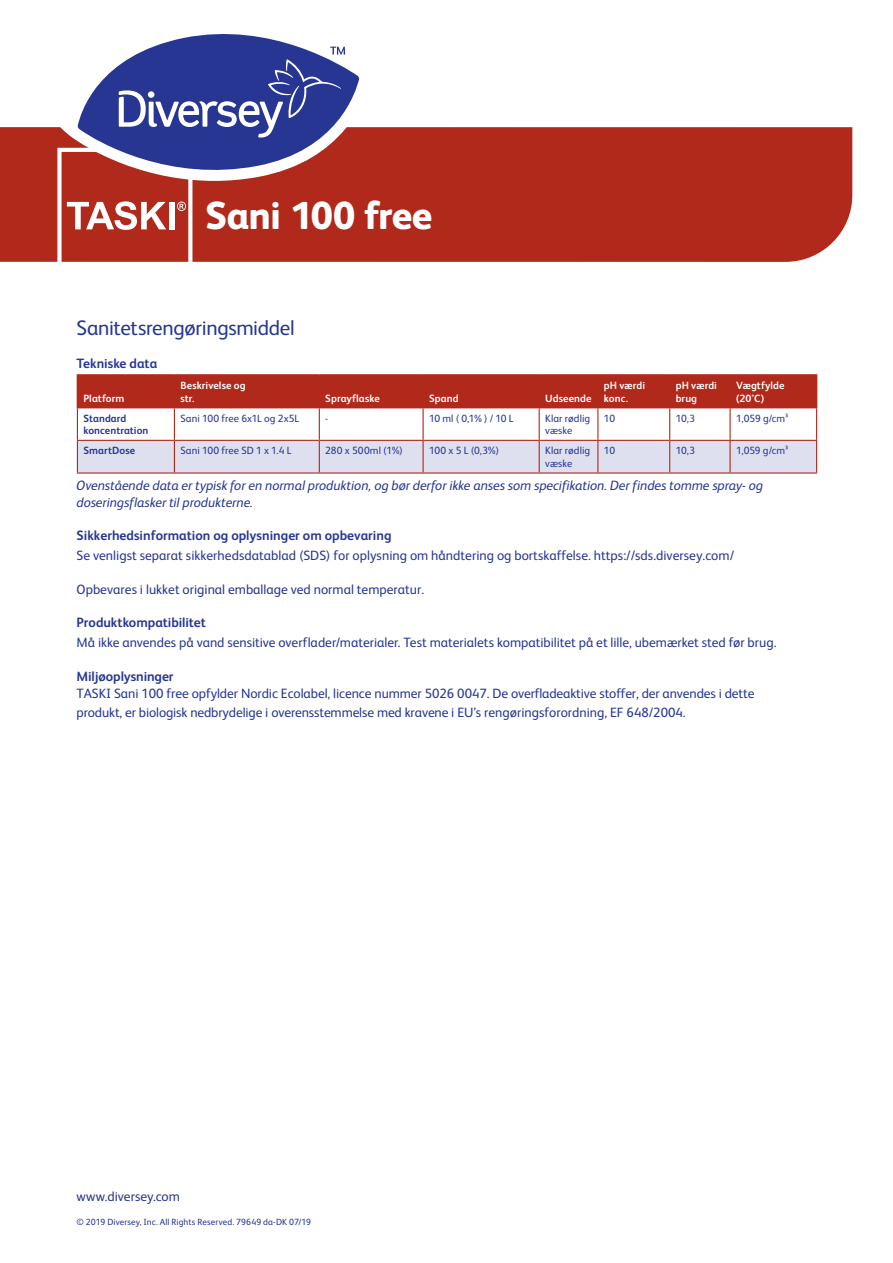
<style>
.page{position:relative;width:893px;height:1263px;background:#fff}
.page>*{position:absolute;margin:0;border:0;box-sizing:border-box;transform-origin:0 0}
.t1{font:800 39px "FS Albert Pro";letter-spacing:-.015em;color:#fff}
.Product_Description{font:21px "FS Albert Pro";letter-spacing:-.015em;color:#263692}
.Maintext{font:13.5px/20.4px "FS Albert Pro";color:#263692}
.Maintext-2{font:italic 13.5px/16.2px "FS Albert Pro";letter-spacing:-.005em;color:#263692}
.Subheads{font:700 13.5px "FS Albert Pro";letter-spacing:-.005em;color:#263692}
.Numbering_4{font:10.5px/12.6px "FS Albert Pro";letter-spacing:.005em;color:#263692}
.Numbering_4-2{font:700 10.5px/12.6px "FS Albert Pro";letter-spacing:.01em;color:#fff}
.Numbering_4-3{font:700 10.5px/12.6px "FS Albert Pro";letter-spacing:.01em;color:#263692}
.t2{font:9px "FS Albert Pro";letter-spacing:.01em;color:#263692}
.s1{font-weight:700}
</style>
<div class="page">
<div style="left:0;top:127px;width:852px;height:135px;background:#b1291a"></div>
<svg style="left:57px;top:148px;width:135px;height:114px;background:#bf5145"></svg>
<div style="left:169px;top:202px;width:6px;height:27px;background:#fff"></div>
<div style="left:78px;top:376px;width:738px;height:31px;background:#b1291a"></div>
<div style="left:78px;top:441px;width:738px;height:31px;background:#dfe0ef"></div>
<hr style="left:77px;top:374px;width:97px;height:2px;background:#b1291a">
<hr style="left:77px;top:376px;width:1px;height:31px;background:#b1291a">
<hr style="left:174px;top:374px;width:145px;height:2px;background:#b1291a">
<hr style="left:174px;top:376px;width:1px;height:31px;background:#b1291a">
<hr style="left:319px;top:374px;width:104px;height:2px;background:#b1291a">
<hr style="left:319px;top:376px;width:1px;height:31px;background:#b1291a">
<hr style="left:423px;top:374px;width:116px;height:2px;background:#b1291a">
<hr style="left:422px;top:376px;width:2px;height:31px;background:#b1291a">
<hr style="left:539px;top:374px;width:59px;height:2px;background:#b1291a">
<hr style="left:538px;top:376px;width:2px;height:31px;background:#b1291a">
<hr style="left:598px;top:374px;width:72px;height:2px;background:#b1291a">
<hr style="left:597px;top:376px;width:2px;height:31px;background:#b1291a">
<hr style="left:670px;top:374px;width:60px;height:2px;background:#b1291a">
<hr style="left:669px;top:376px;width:1px;height:31px;background:#b1291a">
<hr style="left:730px;top:374px;width:87px;height:2px;background:#b1291a">
<hr style="left:729px;top:376px;width:2px;height:31px;background:#b1291a">
<hr style="left:816px;top:376px;width:1px;height:31px;background:#b1291a">
<hr style="left:77px;top:407px;width:97px;height:1px;background:#b1291a">
<hr style="left:174px;top:407px;width:145px;height:1px;background:#b1291a">
<hr style="left:319px;top:407px;width:104px;height:1px;background:#b1291a">
<hr style="left:423px;top:407px;width:116px;height:1px;background:#b1291a">
<hr style="left:539px;top:407px;width:59px;height:1px;background:#b1291a">
<hr style="left:598px;top:407px;width:72px;height:1px;background:#b1291a">
<hr style="left:670px;top:407px;width:60px;height:1px;background:#b1291a">
<hr style="left:730px;top:407px;width:87px;height:1px;background:#b1291a">
<hr style="left:77px;top:408px;width:1px;height:32px;background:#b1291a">
<hr style="left:174px;top:408px;width:1px;height:32px;background:#b1291a">
<hr style="left:319px;top:408px;width:1px;height:32px;background:#b1291a">
<hr style="left:423px;top:408px;width:1px;height:32px;background:#b1291a">
<hr style="left:539px;top:408px;width:1px;height:32px;background:#b1291a">
<hr style="left:597px;top:408px;width:1px;height:32px;background:#b1291a">
<hr style="left:669px;top:408px;width:1px;height:32px;background:#b1291a">
<hr style="left:729px;top:408px;width:2px;height:32px;background:#b1291a">
<hr style="left:816px;top:408px;width:1px;height:32px;background:#b1291a">
<hr style="left:77px;top:440px;width:97px;height:1px;background:#b1291a">
<hr style="left:77px;top:441px;width:1px;height:31px;background:#b1291a">
<hr style="left:174px;top:440px;width:145px;height:1px;background:#b1291a">
<hr style="left:174px;top:441px;width:1px;height:31px;background:#b1291a">
<hr style="left:319px;top:440px;width:104px;height:1px;background:#b1291a">
<hr style="left:319px;top:441px;width:1px;height:31px;background:#b1291a">
<hr style="left:423px;top:440px;width:116px;height:1px;background:#b1291a">
<hr style="left:423px;top:441px;width:1px;height:31px;background:#b1291a">
<hr style="left:539px;top:440px;width:59px;height:1px;background:#b1291a">
<hr style="left:539px;top:441px;width:1px;height:31px;background:#b1291a">
<hr style="left:598px;top:440px;width:72px;height:1px;background:#b1291a">
<hr style="left:597px;top:441px;width:1px;height:31px;background:#b1291a">
<hr style="left:670px;top:440px;width:60px;height:1px;background:#b1291a">
<hr style="left:669px;top:441px;width:1px;height:31px;background:#b1291a">
<hr style="left:730px;top:440px;width:87px;height:1px;background:#b1291a">
<hr style="left:729px;top:441px;width:2px;height:31px;background:#b1291a">
<hr style="left:816px;top:441px;width:1px;height:31px;background:#b1291a">
<hr style="left:77px;top:472px;width:97px;height:2px;background:#b1291a">
<hr style="left:174px;top:472px;width:145px;height:2px;background:#b1291a">
<hr style="left:319px;top:472px;width:104px;height:2px;background:#b1291a">
<hr style="left:423px;top:472px;width:116px;height:2px;background:#b1291a">
<hr style="left:539px;top:472px;width:59px;height:2px;background:#b1291a">
<hr style="left:598px;top:472px;width:72px;height:2px;background:#b1291a">
<hr style="left:670px;top:472px;width:60px;height:2px;background:#b1291a">
<hr style="left:730px;top:472px;width:87px;height:2px;background:#b1291a">
<svg style="left:58px;top:78px;width:316px;height:103px"></svg>
<svg style="left:78px;top:34px;width:281px;height:148px"></svg>
<svg style="left:119px;top:47px;width:226px;height:91px;background:#4b58a4"></svg>
<p class="t1" style="left:205px;top:185px;width:229px">Sani 100 free</p>
<p class="Product_Description" style="left:77px;top:313px;width:220px">Sanitetsrengøringsmiddel</p>
<p class="Subheads" style="left:77px;top:353px;width:82px">Tekniske data</p>
<p class="Numbering_4-2" style="left:83px;top:391px;width:42px">Platform</p>
<p class="Numbering_4-2" style="left:180px;top:379px;width:67px">Beskrivelse og str.</p>
<p class="Numbering_4-2" style="left:325px;top:391px;width:56px">Sprayflaske</p>
<p class="Numbering_4-2" style="left:429px;top:391px;width:31px">Spand</p>
<p class="Numbering_4-2" style="left:545px;top:391px;width:48px">Udseende</p>
<p class="Numbering_4-2" style="left:604px;top:379px;width:43px">pH værdi konc.</p>
<p class="Numbering_4-2" style="left:676px;top:379px;width:43px">pH værdi brug</p>
<p class="Numbering_4-2" style="left:736px;top:379px;width:50px">Vægtfylde (20°C)</p>
<p class="Numbering_4-3" style="left:83px;top:411px;width:67px">Standard koncentration</p>
<p class="Numbering_4" style="left:180px;top:411px;width:120px">Sani 100 free 6x1L og 2x5L</p>
<p class="Numbering_4" style="left:325px;top:411px;width:4px">-</p>
<p class="Numbering_4" style="left:429px;top:411px;width:86px">10 ml ( 0,1% ) / 10 L</p>
<p class="Numbering_4" style="left:545px;top:411px;width:47px">Klar rødlig væske</p>
<p class="Numbering_4" style="left:604px;top:411px;width:13px">10</p>
<p class="Numbering_4" style="left:676px;top:411px;width:21px">10,3</p>
<p class="Numbering_4" style="left:736px;top:411px;width:54px">1,059 g/cm³</p>
<p class="Numbering_4-3" style="left:83px;top:444px;width:53px">SmartDose</p>
<p class="Numbering_4" style="left:180px;top:444px;width:113px">Sani 100 free SD 1 x 1.4 L</p>
<p class="Numbering_4" style="left:325px;top:444px;width:79px">280 x 500ml (1%)</p>
<p class="Numbering_4" style="left:429px;top:444px;width:72px">100 x 5 L (0,3%)</p>
<p class="Numbering_4" style="left:545px;top:444px;width:47px">Klar rødlig væske</p>
<p class="Numbering_4" style="left:604px;top:444px;width:13px">10</p>
<p class="Numbering_4" style="left:676px;top:444px;width:21px">10,3</p>
<p class="Numbering_4" style="left:736px;top:444px;width:54px">1,059 g/cm³</p>
<p class="Maintext-2" style="left:77px;top:477px;width:688px">Ovenstående data er typisk for en normal produktion, og bør derfor ikke anses som specifikation. Der findes tomme spray- og doseringsflasker til produkterne.</p>
<p class="Maintext" style="left:77px;top:524px;width:659px"><span class="s1">Sikkerhedsinformation og oplysninger om opbevaring<br></span>Se venligst separat sikkerhedsdatablad (SDS) for oplysning om håndtering og bortskaffelse. https://sds.diversey.com/</p>
<p class="Maintext" style="left:77px;top:578px;width:349px">Opbevares i lukket original emballage ved normal temperatur.</p>
<p class="Maintext" style="left:77px;top:611px;width:701px"><span class="s1">Produktkompatibilitet<br></span>Må ikke anvendes på vand sensitive overflader/materialer. Test materialets kompatibilitet på et lille, ubemærket sted før brug.</p>
<p class="Maintext" style="left:77px;top:666px;width:679px;line-height:18.3px"><span class="s1">Miljøoplysninger<br></span>TASKI Sani 100 free opfylder Nordic Ecolabel, licence nummer 5026 0047. De overfladeaktive stoffer, der anvendes i dette produkt, er biologisk nedbrydelige i overensstemmelse med kravene i EU’s rengøringsforordning, EF 648/2004.</p>
<p class="Maintext" style="left:77px;top:1185px;width:105px">www.diversey.com</p>
<p class="t2" style="left:77px;top:1215px;width:236px">© 2019 Diversey, Inc. All Rights Reserved. 79649 da-DK 07/19</p>
</div>
